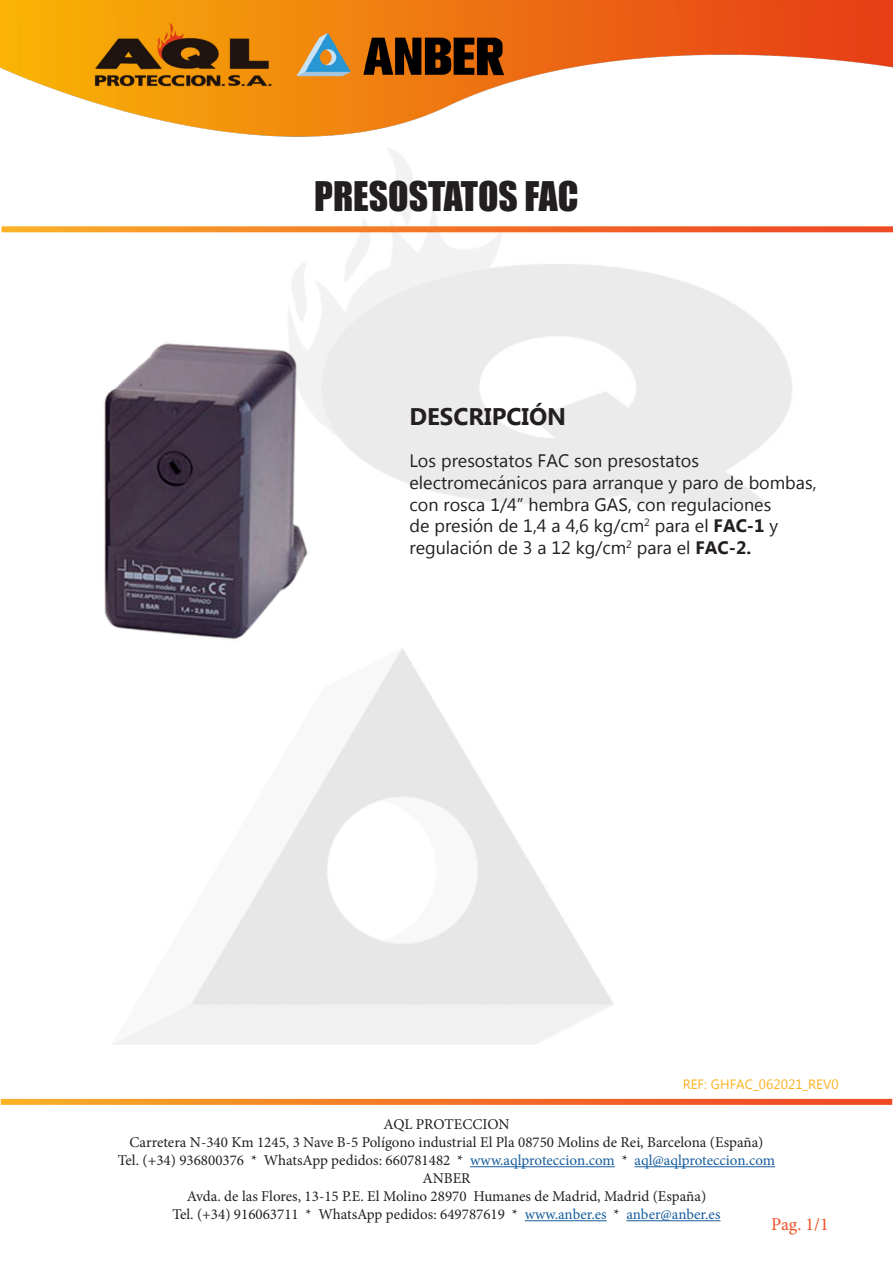
<style>
.page{position:relative;width:893px;height:1263px;background:#fff}
.page>*{position:absolute;margin:0;border:0;box-sizing:border-box;transform-origin:0 0}
.t1{font:37.5px "Impact";color:#231f20}
.t2{font:700 24px "Microsoft New Tai Lue";color:#231f20}
.t3{font:18px/21.6px "Microsoft New Tai Lue";color:#231f20}
.t4{font:18px "Minion Pro";color:#f05126}
.t5{font:15px/18px "Minion Pro";color:#231f20;text-align:center}
.t6{font:13.5px "Microsoft New Tai Lue";color:#fcb325}
.s1{font-weight:700}
.s2{color:#175d9e}
</style>
<div class="page">
<svg style="left:1px;top:1099px;width:891px;height:6px;background:#f4792a"></svg>
<hr style="left:470px;top:1166px;width:145px;height:1px;background:#175d9e">
<hr style="left:634px;top:1166px;width:141px;height:1px;background:#175d9e">
<hr style="left:525px;top:1220px;width:82px;height:1px;background:#175d9e">
<hr style="left:626px;top:1220px;width:94px;height:1px;background:#175d9e">
<img style="left:1px;top:17px;width:892px;height:131px">
<img style="left:0;top:0;width:893px;height:17px">
<svg style="left:2px;top:226px;width:891px;height:6px;background:#f47d32"></svg>
<img style="left:103px;top:330px;width:224px;height:311px">
<h1 class="t1" style="left:314px;top:167px;width:266px">PRESOSTATOS FAC</h1>
<h2 class="t2" style="left:409px;top:403px;width:158px">DESCRIPCIÓN</h2>
<p class="t3" style="left:409px;top:452px;width:409px">Los presostatos FAC son presostatos electromecánicos para arranque y paro de bombas, con rosca 1/4” hembra GAS, con regulaciones<br>de presión de 1,4 a 4,6 kg/cm<sup>2</sup> para el <span class="s1">FAC-1</span> y regulación de 3 a 12 kg/cm<sup>2</sup> para el <span class="s1">FAC-2.</span></p>
<p class="t6" style="left:683px;top:1077px;width:158px">REF: GHFAC_062021_REV0</p>
<p class="t5" style="left:118px;top:1115px;width:659px">AQL PROTECCION<br>Carretera N-340 Km 1245, 3 Nave B-5 Polígono industrial El Pla 08750 Molins de Rei, Barcelona (España)<br>Tel. (+34) 936800376 * WhatsApp pedidos: 660781482 * <span class="s2">www.aqlproteccion.com</span> * <span class="s2">aql@aqlproteccion.com </span>ANBER<br>Avda. de las Flores, 13-15 P.E. El Molino 28970 Humanes de Madrid, Madrid (España)<br>Tel. (+34) 916063711 * WhatsApp pedidos: 649787619 * <span class="s2">www.anber.es</span> * <span class="s2">anber@anber.es</span></p>
<p class="t4" style="left:771px;top:1212px;width:59px">Pag. 1/1</p>
</div>
